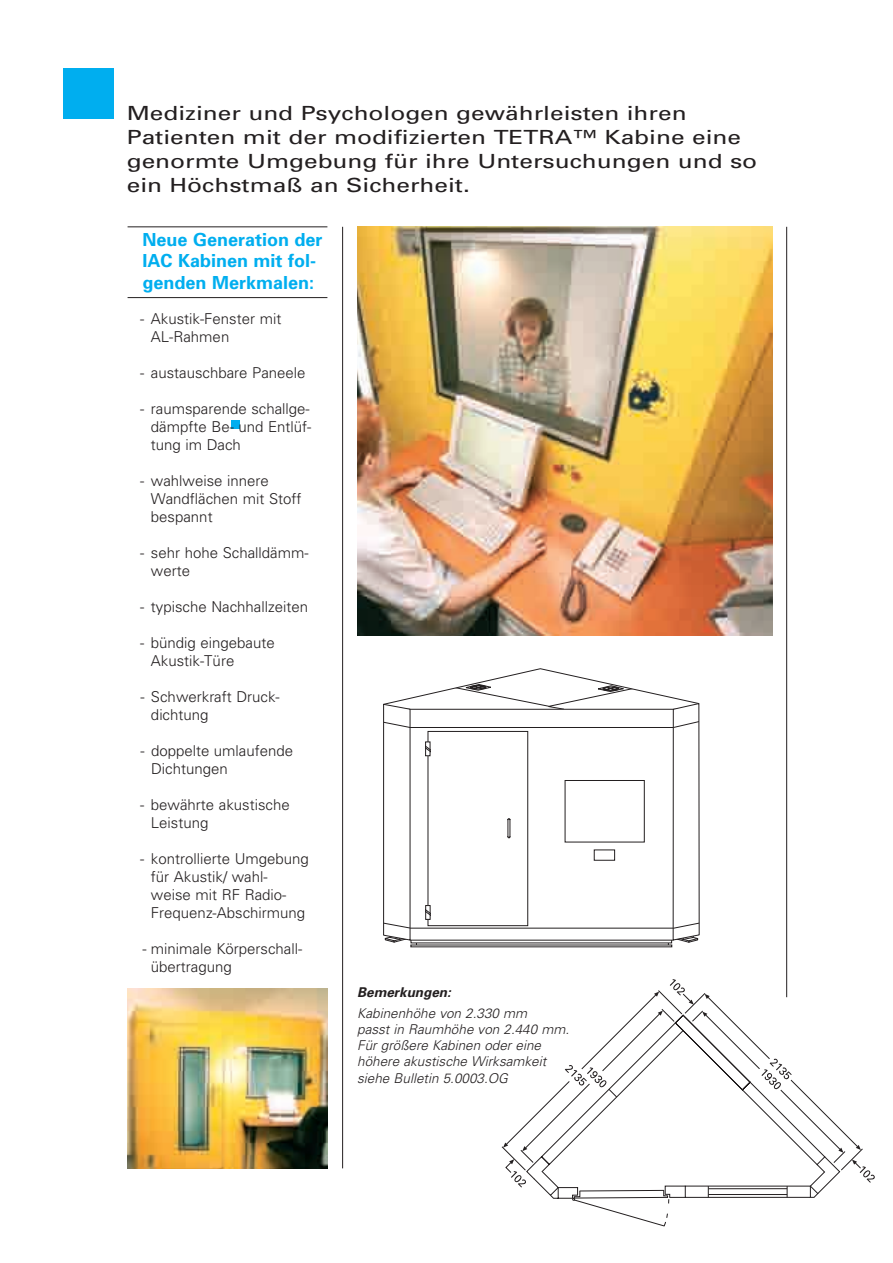
<style>
.page{position:relative;width:893px;height:1263px;background:#fff}
.page>*{position:absolute;margin:0;border:0;box-sizing:border-box;transform-origin:0 0}
.t1{font:19.5px/24px "Univers";color:#231f20;scale:1.25 1}
.t2{font:700 18px/21.6px "Univers";color:#00aeef}
.t3{font:300 15px/18px "Univers";color:#231f20}
.t4{font:italic 300 13.5px/16.2px "Univers";color:#231f20}
.t5{font:italic 700 13.5px "Univers";color:#231f20}
</style>
<div class="page">
<div style="left:231px;top:420px;width:9px;height:9px;background:#00aeef"></div>
<hr style="left:342px;top:227px;width:1px;height:941px;background:#231f20">
<div style="left:64px;top:69px;width:50px;height:50px;background:#00aeef"></div>
<hr style="left:128px;top:226px;width:199px;height:1px;background:#231f20">
<hr style="left:128px;top:297px;width:199px;height:1px;background:#231f20">
<img style="left:357px;top:227px;width:415px;height:408px">
<img style="left:128px;top:989px;width:199px;height:179px">
<div style="left:416px;top:939px;width:252px;height:7px;background:#999797"></div>
<svg style="left:383px;top:668px;width:317px;height:275px"></svg>
<hr style="left:786px;top:227px;width:1px;height:770px;background:#231f20">
<svg style="left:501px;top:979px;width:374px;height:248px"></svg>
<h1 class="t1" style="left:127px;top:102px;width:506px">Mediziner und Psychologen gewährleisten ihren Patienten mit der modifizierten TETRA™ Kabine eine genormte Umgebung für ihre Untersuchungen und so ein Höchstmaß an Sicherheit.</h1>
<p class="t2" style="left:143px;top:228px;width:182px">Neue Generation der<br>IAC Kabinen mit fol&shy;genden Merkmalen:</p>
<p class="t3" style="left:151px;top:310px;width:132px;text-indent:-11px">- Akustik-Fenster mit<br>AL-Rahmen</p>
<p class="t3" style="left:140px;top:364px;width:167px">- austauschbare Paneele</p>
<p class="t3" style="left:151px;top:400px;width:162px;text-align:justify;text-indent:-11px">- raumsparende schallge&shy;dämpfte Be- und Entlüf&shy;tung im Dach</p>
<p class="t3" style="left:151px;top:472px;width:152px;text-indent:-11px">- wahlweise innere<br>Wandflächen mit Stoff bespannt</p>
<p class="t3" style="left:151px;top:544px;width:159px;text-indent:-11px">- sehr hohe Schalldämm&shy;werte</p>
<p class="t3" style="left:140px;top:598px;width:169px">- typische Nachhallzeiten</p>
<p class="t3" style="left:151px;top:634px;width:125px;text-indent:-11px">- bündig eingebaute<br>Akustik-Türe</p>
<p class="t3" style="left:151px;top:688px;width:130px;text-indent:-11px">- Schwerkraft Druck&shy;dichtung</p>
<p class="t3" style="left:151px;top:742px;width:144px;text-indent:-11px">- doppelte umlaufende<br>Dichtungen</p>
<p class="t3" style="left:151px;top:796px;width:140px;text-indent:-11px">- bewährte akustische<br>Leistung</p>
<p class="t3" style="left:151px;top:850px;width:159px;text-indent:-11px">- kontrollierte Umgebung für Akustik/ wahl&shy;weise mit RF Radio-<br>Frequenz-Abschirmung</p>
<p class="t3" style="left:151px;top:940px;width:153px;text-indent:-8px">- minimale Körperschall&shy;übertragung</p>
<p class="t5" style="left:357px;top:984px;width:95px">Bemerkungen:</p>
<p class="t4" style="left:357px;top:1005px;width:213px">Kabinenhöhe von 2.330 mm<br>passt in Raumhöhe von 2.440 mm.<br>Für größere Kabinen oder eine höhere akustische Wirksamkeit siehe Bulletin 5.0003.OG</p>
</div>
